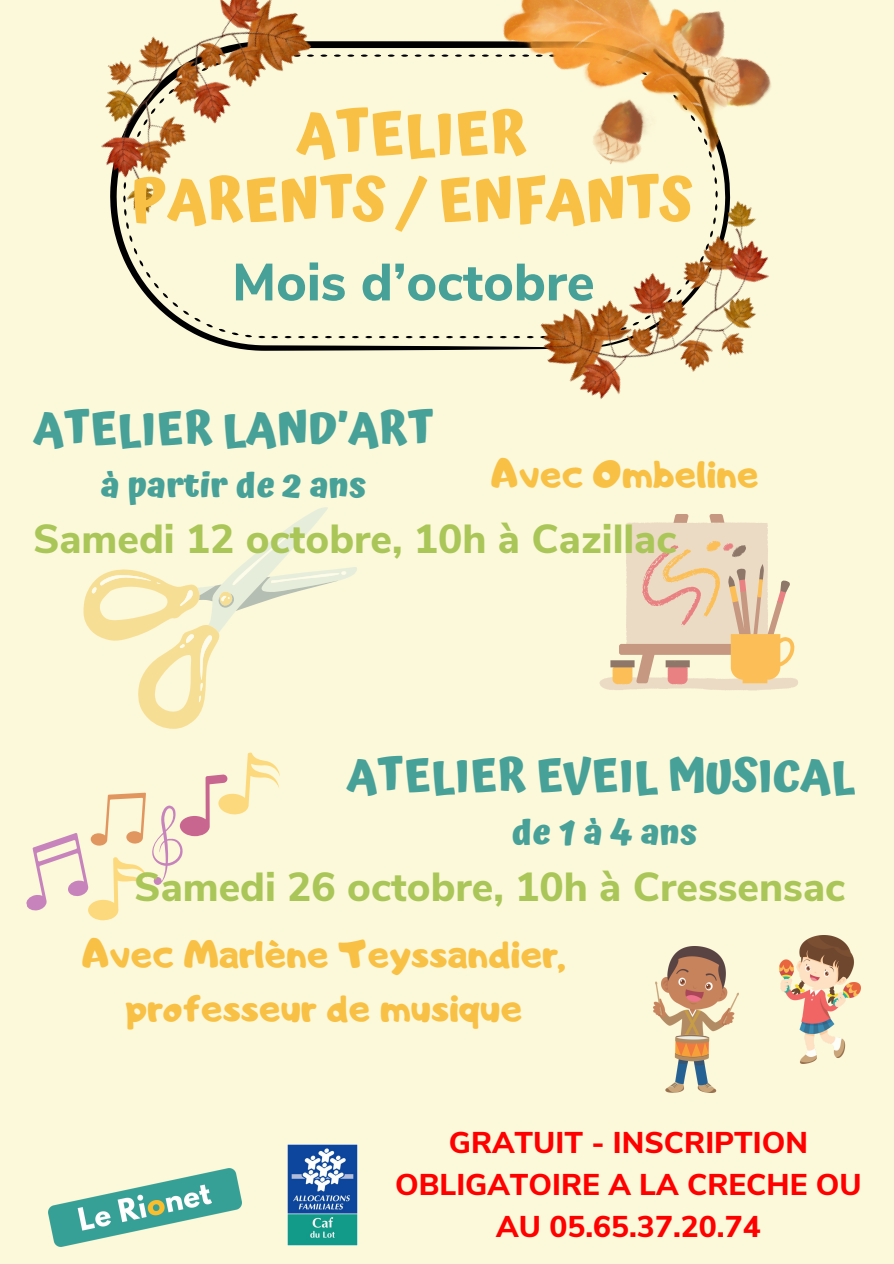
<style>
.page{position:relative;width:894px;height:1264px;background:#fff}
.page>*{position:absolute;margin:0;border:0;box-sizing:border-box;transform-origin:0 0}
.t1{font:700 57.75px/66.3px "Atma";color:#f8c145;text-align:center}
.t2{font:800 52.2px "Nunito Sans";color:#47a198}
.t3{font:700 45px "Atma";color:#47a198}
.t4{font:800 40.5px "Nunito Sans";color:#aac658}
.t5{font:39px/54px "Adigiana Toybox";color:#f8c145;text-align:center}
.t6{font:700 34.5px "Atma";color:#47a198}
.t7{font:700 34.5px "Atma";letter-spacing:.22em;color:#47a198}
.t8{font:800 30px/41.7px "Nunito Sans";color:#f00;text-align:center}
</style>
<div class="page">
<div style="left:0;top:0;width:893px;height:1263px;background:#fcf9da"></div>
<img style="left:48px;top:1168px;width:194px;height:77px">
<img style="left:287px;top:1144px;width:70px;height:101px">
<svg style="left:599px;top:514px;width:199px;height:176px"></svg>
<svg style="left:115px;top:41px;width:412px;height:310px"></svg>
<img style="left:527px;top:212px;width:242px;height:187px">
<img style="left:101px;top:0;width:220px;height:237px">
<img style="left:473px;top:0;width:298px;height:212px">
<img style="left:779px;top:935px;width:81px;height:128px">
<img style="left:653px;top:946px;width:85px;height:146px">
<svg style="left:83px;top:507px;width:274px;height:222px"></svg>
<svg style="left:26px;top:752px;width:254px;height:169px"></svg>
<h1 class="t1" style="left:131px;top:100px;width:562px">ATELIER<br>PARENTS / ENFANTS</h1>
<h3 class="t2" style="left:232px;top:248px;width:364px">Mois d’octobre</h3>
<h3 class="t3" style="left:33px;top:402px;width:401px">ATELIER LAND’ART</h3>
<h3 class="t6" style="left:101px;top:465px;width:267px">à partir de 2 ans</h3>
<h4 class="t5" style="left:491px;top:446px;width:268px">Avec Ombeline</h4>
<h4 class="t4" style="left:33px;top:512px;width:644px">Samedi 12 octobre, 10h à Cazillac</h4>
<h5 class="t3" style="left:347px;top:749px;width:509px">ATELIER EVEIL MUSICAL</h5>
<h5 class="t7" style="left:512px;top:811px;width:187px">de1à4ans</h5>
<p class="t4" style="left:134px;top:859px;width:712px">Samedi 26 octobre, 10h à Cressensac</p>
<p class="t5" style="left:82px;top:926px;width:484px">Avec Marlène Teyssandier, professeur de musique</p>
<p class="t8" style="left:395px;top:1122px;width:468px">GRATUIT - INSCRIPTION<br>OBLIGATOIRE A LA CRECHE OU<br>AU 05.65.37.20.74</p>
</div>
